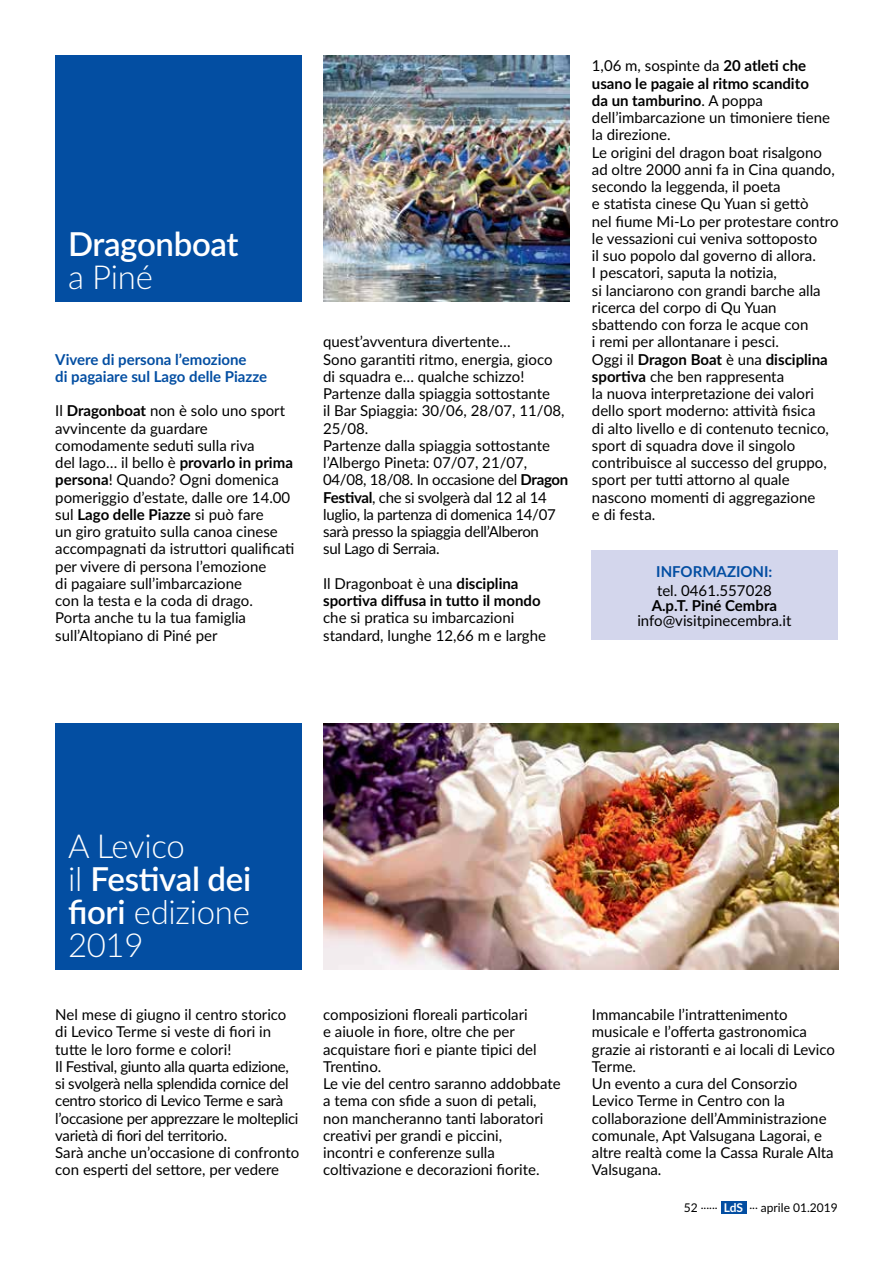
<style>
.page{position:relative;width:893px;height:1263px;background:#fff}
.page>*{position:absolute;margin:0;border:0;box-sizing:border-box;transform-origin:0 0}
.t1{font:300 33px/33px "Lato";letter-spacing:-.01em;color:#fff}
.t2{font:600 33px "Lato";letter-spacing:-.01em;color:#fff}
.t3{font:15px/17.2px "Lato";color:#000}
.t4{font:15px/17.2px "Lato";letter-spacing:-.02em;color:#000}
.t5{font:700 15px/17.2px "Lato";color:#000}
.t6{font:700 15px/17.2px "Lato";color:#034ea2}
.t7{font:12px "Lato";color:#000}
.s1{font-weight:700}
.s2{font-weight:400}
.s3{font-weight:600}
.s4{font-weight:700;color:#fff}
</style>
<div class="page">
<div style="left:721px;top:1201px;width:25px;height:12px;background:#034ea2"></div>
<div style="left:591px;top:551px;width:247px;height:89px;background:#d3d6ec"></div>
<div style="left:55px;top:55px;width:247px;height:247px;background:#034ea2"></div>
<div style="left:55px;top:723px;width:247px;height:247px;background:#034ea2"></div>
<img style="left:323px;top:55px;width:247px;height:247px">
<img style="left:323px;top:723px;width:516px;height:247px">
<h1 class="t2" style="left:68px;top:220px;width:172px">Dragonboat</h1>
<h1 class="t1" style="left:68px;top:260px;width:86px">a Piné</h1>
<p class="t6" style="left:55px;top:350px;width:213px">Vivere di persona l’emozione<br>di pagaiare sul Lago delle Piazze</p>
<p class="t3" style="left:55px;top:402px;width:241px">Il <span class="s1">Dragonboat</span> non è solo uno sport avvincente da guardare comodamente seduti sulla riva<br>del lago… il bello è <span class="s1">provarlo in prima persona</span>! Quando? Ogni domenica pomeriggio d’estate, dalle ore 14.00 sul <span class="s1">Lago delle Piazze</span> si può fare<br>un giro gratuito sulla canoa cinese accompagnati da istruttori qualificati per vivere di persona l’emozione<br>di pagaiare sull’imbarcazione<br>con la testa e la coda di drago.<br>Porta anche tu la tua famiglia sull’Altopiano di Piné per</p>
<p class="t3" style="left:323px;top:333px;width:247px">quest’avventura divertente…<br>Sono garantiti ritmo, energia, gioco di squadra e… qualche schizzo!<br>Partenze dalla spiaggia sottostante<br>il Bar Spiaggia: 30/06, 28/07, 11/08,<br>25/08.<br>Partenze dalla spiaggia sottostante l’Albergo Pineta: 07/07, 21/07,<br>04/08, 18/08. In occasione del <span class="s1">Dragon<br>Festival</span>, che si svolgerà dal 12 al 14 luglio, la partenza di domenica 14/07 sarà presso la spiaggia dell’Alberon<br>sul Lago di Serraia.</p>
<p class="t5" style="left:323px;top:574px;width:219px"><span class="s2">Il Dragonboat è una</span> disciplina sportiva diffusa in tutto il mondo</p>
<p class="t3" style="left:323px;top:609px;width:224px">che si pratica su imbarcazioni standard, lunghe 12,66 m e larghe</p>
<p class="t3" style="left:592px;top:57px;width:248px">1,06 m, sospinte da <span class="s1">20 atleti che usano le pagaie al ritmo scandito<br>da un tamburino</span>. A poppa dell’imbarcazione un timoniere tiene la direzione.<br>Le origini del dragon boat risalgono ad oltre 2000 anni fa in Cina quando, secondo la leggenda, il poeta<br>e statista cinese Qu Yuan si gettò<br>nel fiume Mi-Lo per protestare contro le vessazioni cui veniva sottoposto<br>il suo popolo dal governo di allora.<br>I pescatori, saputa la notizia,<br>si lanciarono con grandi barche alla ricerca del corpo di Qu Yuan sbattendo con forza le acque con<br>i remi per allontanare i pesci.<br>Oggi il <span class="s1">Dragon Boat</span> è una <span class="s1">disciplina sportiva</span> che ben rappresenta<br>la nuova interpretazione dei valori dello sport moderno: attività fisica<br>di alto livello e di contenuto tecnico, sport di squadra dove il singolo contribuisce al successo del gruppo, sport per tutti attorno al quale nascono momenti di aggregazione<br>e di festa.</p>
<p class="t6" style="left:656px;top:562px;width:118px">In formazioni:</p>
<p class="t3" style="left:657px;top:581px;width:116px">tel. 0461.557028</p>
<p class="t5" style="left:652px;top:596px;width:127px">A.p.T. Piné Cembra</p>
<p class="t3" style="left:637px;top:611px;width:156px">info@visitpinecembra.it</p>
<h1 class="t1" style="left:68px;top:828px;width:185px">A Levico<br>il <span class="s3">Festival dei fiori</span> edizione<br>2019</h1>
<p class="t4" style="left:55px;top:1005px;width:246px">Nel mese di giugno il centro storico di Levico Terme si veste di fiori in tutte le loro forme e colori!<br>Il Festival, giunto alla quarta edizione, si svolgerà nella splendida cornice del centro storico di Levico Terme e sarà l’occasione per apprezzare le molteplici varietà di fiori del territorio.<br>Sarà anche un’occasione di confronto con esperti del settore, per vedere</p>
<p class="t3" style="left:323px;top:1005px;width:239px">composizioni floreali particolari<br>e aiuole in fiore, oltre che per acquistare fiori e piante tipici del<br>Trentino.<br>Le vie del centro saranno addobbate a tema con sfide a suon di petali, non mancheranno tanti laboratori creativi per grandi e piccini,<br>incontri e conferenze sulla coltivazione e decorazioni fiorite.</p>
<p class="t3" style="left:592px;top:1005px;width:245px">Immancabile l’intrattenimento musicale e l’offerta gastronomica grazie ai ristoranti e ai locali di Levico<br>Terme.<br>Un evento a cura del Consorzio<br>Levico Terme in Centro con la collaborazione dell’Amministrazione comunale, Apt Valsugana Lagorai, e altre realtà come la Cassa Rurale Alta<br>Valsugana.</p>
<p class="t7" style="left:684px;top:1199px;width:155px">52 ...... <span class="s4">LdS</span> ... aprile 01.2019</p>
</div>
